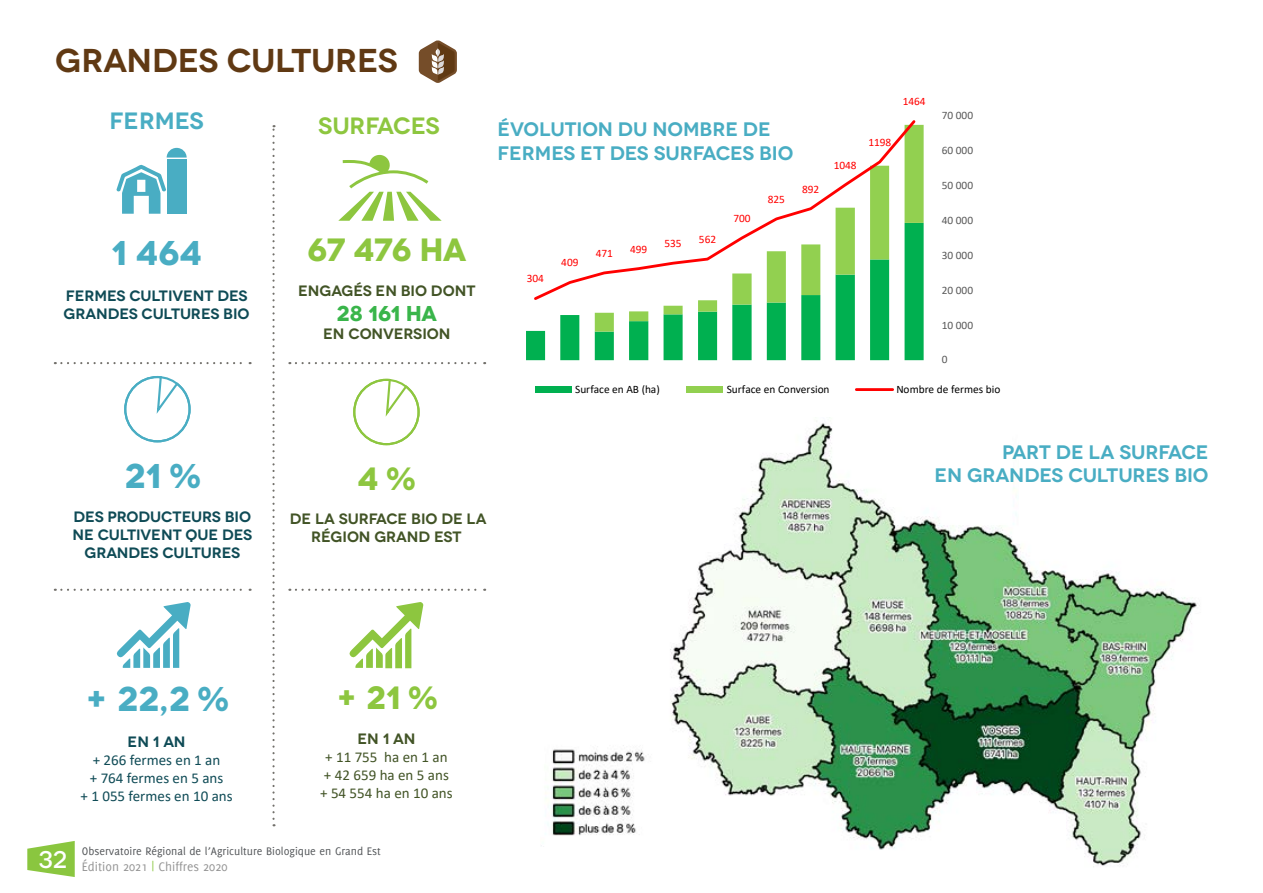
<style>
.page{position:relative;width:1263px;height:893px;background:#fff}
.page>*{position:absolute;margin:0;border:0;box-sizing:border-box;transform-origin:0 0}
.t1{font:700 34.35px "Novecentowide";color:#49adc3}
.t2{font:600 33px "Novecentowide";letter-spacing:-.015em;color:#603913}
.t3{font:700 32.25px "Novecentowide";letter-spacing:-.01em;color:#8dc63f}
.t4{font:500 24px "Novecentowide";color:#fff}
.t5{font:600 23.55px "Novecentowide";letter-spacing:-.015em;color:#8dc63f}
.t6{font:600 23.55px "Novecentowide";color:#49adc3}
.t7{font:700 21.45px "Novecentowide";letter-spacing:-.01em;color:#39b54a}
.t8{font:600 19.5px/23.4px "Novecentowide";letter-spacing:-.005em;color:#49adc3}
.t9{font:600 15px/18px "Novecentowide";letter-spacing:-.01em;color:#0f4b56}
.t10{font:600 15px/18px "Novecentowide";letter-spacing:-.005em;color:#425426;text-align:center}
.t11{font:15px/18px "Calibri";color:#0f4b56;text-align:center}
.t12{font:15px/18px "Calibri";color:#425426;text-align:center}
.t13{font:13.5px "Delicious";color:#949494}
.t14{font:12px "Delicious";color:#535659}
.t15{font:11.4px "Calibri";color:#000}
.t16{font:11.4px "Calibri";letter-spacing:-.005em;color:#f00}
.t17{font:11.4px "Calibri";letter-spacing:-.005em;color:#595959}
.s1{color:#8ac63f}
</style>
<div class="page">
<img style="left:670px;top:421px;width:530px;height:446px">
<svg style="left:526px;top:313px;width:398px;height:47px;fill:#00b050"></svg>
<svg style="left:595px;top:125px;width:329px;height:207px"></svg>
<svg style="left:534px;top:120px;width:384px;height:182px"></svg>
<div style="left:535px;top:386px;width:36px;height:7px;background:#00b050"></div>
<div style="left:687px;top:386px;width:36px;height:7px;background:#92d050"></div>
<hr style="left:856px;top:388px;width:37px;height:3px;background:#f00">
<svg style="left:167px;top:148px;width:20px;height:10px"></svg>
<div style="left:167px;top:159px;width:20px;height:55px;background:#49adc3"></div>
<svg style="left:116px;top:164px;width:50px;height:50px"></svg>
<svg style="left:124px;top:376px;width:67px;height:67px"></svg>
<svg style="left:338px;top:154px;width:104px;height:67px"></svg>
<svg style="left:353px;top:378px;width:67px;height:68px"></svg>
<svg style="left:116px;top:602px;width:75px;height:66px"></svg>
<svg style="left:349px;top:602px;width:74px;height:66px"></svg>
<div style="left:1019px;top:422px;width:115px;height:114px;background:#fff"></div>
<img style="left:552px;top:745px;width:93px;height:91px">
<svg style="left:27px;top:841px;width:48px;height:36px"></svg>
<svg style="left:419px;top:40px;width:38px;height:43px"></svg>
<svg style="left:55px;top:589px;width:196px;height:2px"></svg>
<svg style="left:272px;top:125px;width:3px;height:701px"></svg>
<svg style="left:55px;top:362px;width:196px;height:2px"></svg>
<svg style="left:296px;top:589px;width:189px;height:2px"></svg>
<svg style="left:296px;top:362px;width:189px;height:2px"></svg>
<h2 class="t2" style="left:55px;top:40px;width:344px">GRANDES CULTURES</h2>
<h3 class="t6" style="left:109px;top:107px;width:96px">FERMES</h3>
<h3 class="t5" style="left:318px;top:111px;width:123px">SURFACES</h3>
<h1 class="t1" style="left:111px;top:232px;width:92px">1 464</h1>
<p class="t9" style="left:64px;top:287px;width:188px">FERMES CULTIVENT DES<br>GRANDES CULTURES BIO</p>
<h3 class="t3" style="left:307px;top:229px;width:160px">67 476 ha</h3>
<p class="t10" style="left:298px;top:281px;width:179px">ENGAGÉS EN BIO DONT</p>
<h3 class="t7" style="left:337px;top:300px;width:102px">28 161 HA</h3>
<p class="t10" style="left:323px;top:325px;width:129px">EN CONVERSION</p>
<h3 class="t8" style="left:497px;top:118px;width:297px">ÉVOLUTION DU NOMBRE DE<br>FERMES ET DES SURFACES BIO</h3>
<p class="t16" style="left:527px;top:271px;width:19px">304</p>
<p class="t16" style="left:561px;top:255px;width:19px">409</p>
<p class="t16" style="left:596px;top:245px;width:19px">471</p>
<p class="t16" style="left:630px;top:241px;width:19px">499</p>
<p class="t16" style="left:664px;top:235px;width:19px">535</p>
<p class="t16" style="left:699px;top:231px;width:19px">562</p>
<p class="t16" style="left:733px;top:210px;width:19px">700</p>
<p class="t16" style="left:768px;top:191px;width:19px">825</p>
<p class="t16" style="left:802px;top:181px;width:19px">892</p>
<p class="t16" style="left:903px;top:94px;width:24px">1464</p>
<p class="t16" style="left:834px;top:157px;width:24px">1048</p>
<p class="t16" style="left:868px;top:134px;width:24px">1198</p>
<p class="t17" style="left:942px;top:108px;width:33px">70 000</p>
<p class="t17" style="left:942px;top:142px;width:33px">60 000</p>
<p class="t17" style="left:942px;top:177px;width:33px">50 000</p>
<p class="t17" style="left:942px;top:212px;width:33px">40 000</p>
<p class="t17" style="left:942px;top:247px;width:33px">30 000</p>
<p class="t17" style="left:942px;top:282px;width:33px">20 000</p>
<p class="t17" style="left:942px;top:317px;width:33px">10 000</p>
<p class="t17" style="left:942px;top:352px;width:7px">0</p>
<p class="t15" style="left:575px;top:381px;width:86px">Surface en AB (ha)</p>
<p class="t15" style="left:727px;top:381px;width:104px">Surface en Conversion</p>
<p class="t15" style="left:896px;top:381px;width:106px">Nombre de fermes bio</p>
<h1 class="t1" style="left:124px;top:454px;width:77px">21 %</h1>
<p class="t9" style="left:73px;top:508px;width:181px;text-align:center">DES PRODUCTEURS BIO<br>NE CULTIVENT QUE DES<br>GRANDES CULTURES</p>
<h3 class="t3" style="left:358px;top:458px;width:59px">4 %</h3>
<p class="t10" style="left:290px;top:510px;width:198px">DE LA SURFACE BIO DE LA<br>RÉGION GRAND EST</p>
<h3 class="t8" style="left:934px;top:441px;width:276px;text-align:right">PART DE LA SURFACE<br>EN GRANDES CULTURES BIO</h3>
<h1 class="t1" style="left:85px;top:677px;width:145px">+ 22,2 %</h1>
<p class="t9" style="left:128px;top:733px;width:59px">EN 1 AN</p>
<p class="t11" style="left:81px;top:751px;width:154px">+ 266 fermes en 1 an<br>+ 764 fermes en 5 ans<br>+ 1 055 fermes en 10 ans</p>
<h3 class="t3" style="left:336px;top:678px;width:103px">+ 21 %</h3>
<p class="t10" style="left:357px;top:730px;width:59px">EN 1 AN</p>
<p class="t12" style="left:320px;top:747px;width:134px">+ 11 755 ha en 1 an + 42 659 ha en 5 ans + 54 554 ha en 10 ans</p>
<h3 class="t4" style="left:38px;top:846px;width:30px">32</h3>
<p class="t14" style="left:82px;top:844px;width:301px">Observatoire Régional de l’Agriculture Biologique en Grand Est</p>
<p class="t13" style="left:82px;top:859px;width:147px">Édition 2021 <span class="s1">|</span> Chiffres 2020</p>
</div>
